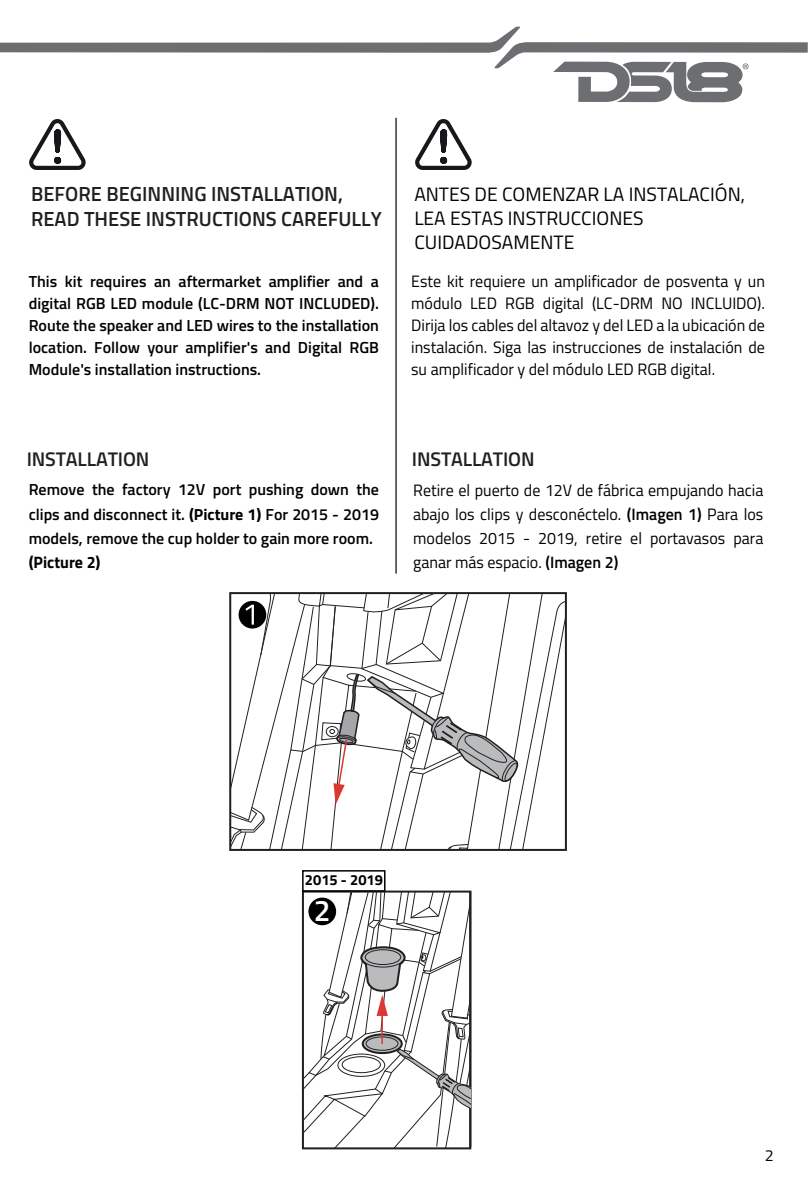
<style>
.page{position:relative;width:808px;height:1191px;background:#fff}
.page>*{position:absolute;margin:0;border:0;box-sizing:border-box;transform-origin:0 0}
.t1{font:600 29.8px "Titillium Web";color:#fff}
.t2{font:600 20.4px/24.4px "Titillium Web";color:#231f20}
.t3{font:600 19.8px "Titillium Web";letter-spacing:-.01em;color:#231f20}
.t4{font:19.4px/24px "Titillium Web";color:#000}
.t5{font:16.4px/22px "Titillium Web";color:#000;text-align:justify}
.t6{font:700 16.4px "Titillium Web";color:#000}
.t7{font:600 16px/22px "Titillium Web";color:#000;text-align:justify}
.t8{font:16px "Titillium Web";color:#000}
.t9{font:700 14.6px "Titillium Web";color:#000}
.s1{font-weight:700}
.s2{font-weight:600}
</style>
<div class="page">
<svg style="left:0;top:27px;width:807px;height:75px"></svg>
<svg style="left:232px;top:595px;width:331px;height:253px"></svg>
<div style="left:229px;top:592px;width:337px;height:259px;border:2px solid #231f20"></div>
<svg style="left:29px;top:119px;width:57px;height:51px"></svg>
<svg style="left:415px;top:119px;width:57px;height:51px"></svg>
<hr style="left:395px;top:118px;width:1px;height:455px;background:#231f20">
<hr style="left:469px;top:891px;width:2px;height:255px;background:#231f20">
<div style="left:302px;top:870px;width:83px;height:21px;border:2px solid #000"></div>
<svg style="left:303px;top:891px;width:167px;height:256px"></svg>
<div style="left:308px;top:897px;width:28px;height:28px;background:#000;border-radius:50%"></div>
<p class="t2" style="left:31px;top:181px;width:352px">BEFORE BEGINNING INSTALLATION,<br>READ THESE INSTRUCTIONS CAREFULLY</p>
<p class="t4" style="left:414px;top:181px;width:332px">ANTES DE COMENZAR LA INSTALACIÓN,<br>LEA ESTAS INSTRUCCIONES<br>CUIDADOSAMENTE</p>
<p class="t7" style="left:29px;top:269px;width:351px">This kit requires an aftermarket amplifier and a digital RGB LED module (LC-DRM NOT INCLUDED).<br>Route the speaker and LED wires to the installation location. Follow your amplifier's and Digital RGB Module's installation instructions.</p>
<p class="t5" style="left:411px;top:269px;width:355px">Este kit requiere un amplificador de posventa y un módulo LED RGB digital (LC-DRM NO INCLUIDO).<br>Dirija los cables del altavoz y del LED a la ubicación de instalación. Siga las instrucciones de instalación de su amplificador y del módulo LED RGB digital.</p>
<p class="t3" style="left:27px;top:444px;width:124px">INSTALLATION</p>
<p class="t3" style="left:412px;top:444px;width:124px">INSTALLATION</p>
<p class="t7" style="left:29px;top:477px;width:351px;line-height:24px">Remove the factory 12V port pushing down the clips and disconnect it. <span class="s1">(Picture 1)</span> For 2015 - 2019 models, remove the cup holder to gain more room.</p>
<p class="t6" style="left:29px;top:549px;width:73px">(Picture 2)</p>
<p class="t5" style="left:413px;top:477px;width:351px;line-height:24px">Retire el puerto de 12V de fábrica empujando hacia abajo los clips y desconéctelo. <span class="s2">(Imagen 1)</span> Para los modelos 2015 - 2019, retire el portavasos para ganar más espacio. <span class="s2">(Imagen 2)</span></p>
<p class="t9" style="left:305px;top:868px;width:80px">2015 - 2019</p>
<h1 class="t1" style="left:313px;top:888px;width:18px">2</h1>
<p class="t8" style="left:764px;top:1143px;width:10px">2</p>
</div>
